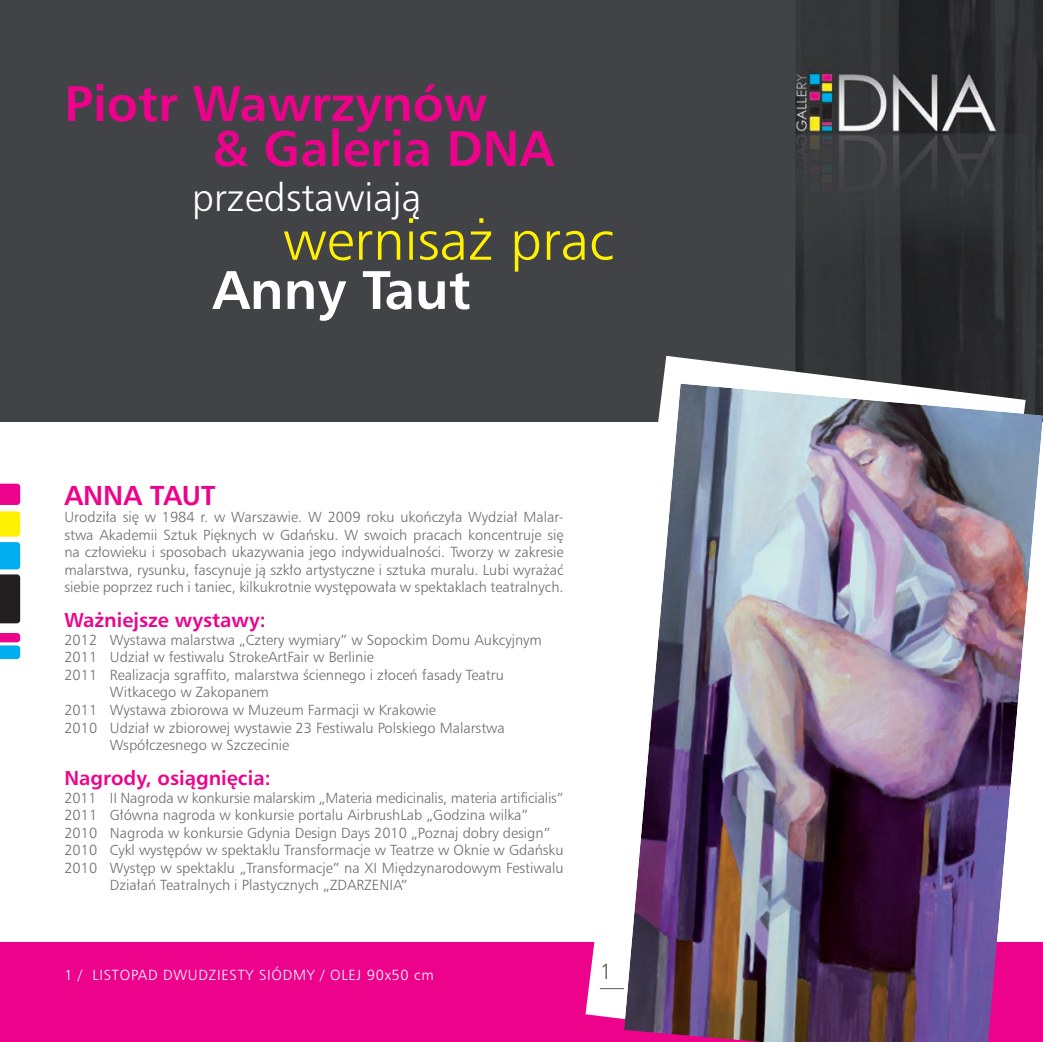
<style>
.page{position:relative;width:1043px;height:1042px;background:#fff}
.page>*{position:absolute;margin:0;border:0;box-sizing:border-box;transform-origin:0 0}
.t1{font:54.07px "Humnst 777 Lt PL";color:#fff101}
.t2{font:700 52.15px "Humnst 777 PL";color:#fff}
.t3{font:700 47.95px/45px "Humnst 777 PL";color:#ed028c}
.t4{font:37.45px "Humnst 777 Lt PL";color:#fff}
.t5{font:700 26.25px "Humnst 777 PL";color:#ed028c}
.t6{font:21px "Humnst 777 Lt PL";color:#57585a}
.t7{font:700 19.25px "Humnst 777 PL";color:#ed028c}
.t8{font:14px/17.5px "Humnst 777 Lt PL";color:#6c6d70;text-align:justify}
.t9{font:14px "Humnst 777 Lt PL";letter-spacing:.05em;color:#fff}
</style>
<div class="page">
<div style="left:0;top:941px;width:1043px;height:100px;background:#ed028c"></div>
<img style="left:0;top:0;width:1043px;height:421px">
<svg style="left:585px;top:356px;width:440px;height:663px"></svg>
<svg style="left:0;top:483px;width:20px;height:22px"></svg>
<svg style="left:0;top:511px;width:20px;height:25px"></svg>
<svg style="left:0;top:542px;width:20px;height:81px;background:#265d74"></svg>
<svg style="left:0;top:633px;width:20px;height:26px"></svg>
<svg style="left:600px;top:987px;width:21px;height:1px"></svg>
<img style="left:621px;top:383px;width:422px;height:658px">
<h3 class="t3" style="left:212px;top:84px;width:343px;text-indent:-148px">Piotr Wawrzynów<br>&amp; Galeria DNA</h3>
<h3 class="t4" style="left:192px;top:181px;width:231px">przedstawiają</h3>
<h1 class="t1" style="left:283px;top:217px;width:333px">wernisaż prac</h1>
<h2 class="t2" style="left:213px;top:268px;width:260px">Anny Taut</h2>
<h3 class="t5" style="left:64px;top:484px;width:153px">ANNA TAUT</h3>
<p class="t8" style="left:64px;top:509px;width:501px">Urodziła się w 1984 r. w Warszawie. W 2009 roku ukończyła Wydział Malar&shy;stwa Akademii Sztuk Pięknych w Gdańsku. W swoich pracach koncentruje się na człowieku i sposobach ukazywania jego indywidualności. Tworzy w zakresie malarstwa, rysunku, fascynuje ją szkło artystyczne i sztuka muralu. Lubi wyrażać siebie poprzez ruch i taniec, kilkukrotnie występowała w spektaklach teatralnych.</p>
<h3 class="t7" style="left:64px;top:612px;width:203px">Ważniejsze wystawy:</h3>
<p class="t8" style="left:64px;top:632px;width:479px">2012 Wystawa malarstwa „Cztery wymiary” w Sopockim Domu Aukcyjnym</p>
<p class="t8" style="left:64px;top:649px;width:311px">2011 Udział w festiwalu StrokeArtFair w Berlinie</p>
<p class="t8" style="left:64px;top:667px;width:441px">2011 Realizacja sgraffito, malarstwa ściennego i złoceń fasady Teatru</p>
<p class="t8" style="left:110px;top:684px;width:160px">Witkacego w Zakopanem</p>
<p class="t8" style="left:64px;top:702px;width:373px">2011 Wystawa zbiorowa w Muzeum Farmacji w Krakowie</p>
<p class="t8" style="left:64px;top:719px;width:442px">2010 Udział w zbiorowej wystawie 23 Festiwalu Polskiego Malarstwa</p>
<p class="t8" style="left:110px;top:737px;width:181px">Współczesnego w Szczecinie</p>
<h3 class="t7" style="left:64px;top:769px;width:208px">Nagrody, osiągnięcia:</h3>
<p class="t8" style="left:64px;top:789px;width:501px">2011 II Nagroda w konkursie malarskim „Materia medicinalis, materia artificialis”</p>
<p class="t8" style="left:64px;top:807px;width:465px">2011 Główna nagroda w konkursie portalu AirbrushLab „Godzina wilka”</p>
<p class="t8" style="left:64px;top:824px;width:488px">2010 Nagroda w konkursie Gdynia Design Days 2010 „Poznaj dobry design”</p>
<p class="t8" style="left:64px;top:842px;width:501px">2010 Cykl występów w spektaklu Transformacje w Teatrze w Oknie w Gdańsku</p>
<p class="t8" style="left:64px;top:859px;width:501px">2010 Występ w spektaklu „Transformacje” na XI Międzynarodowym Festiwalu</p>
<p class="t8" style="left:110px;top:877px;width:299px">Działań Teatralnych i Plastycznych „ZDARZENIA”</p>
<p class="t9" style="left:64px;top:968px;width:371px">1 / LISTOPAD DWUDZIESTY SIÓDMY / OLEJ 90x50 cm</p>
<h3 class="t6" style="left:600px;top:962px;width:14px">1</h3>
</div>
